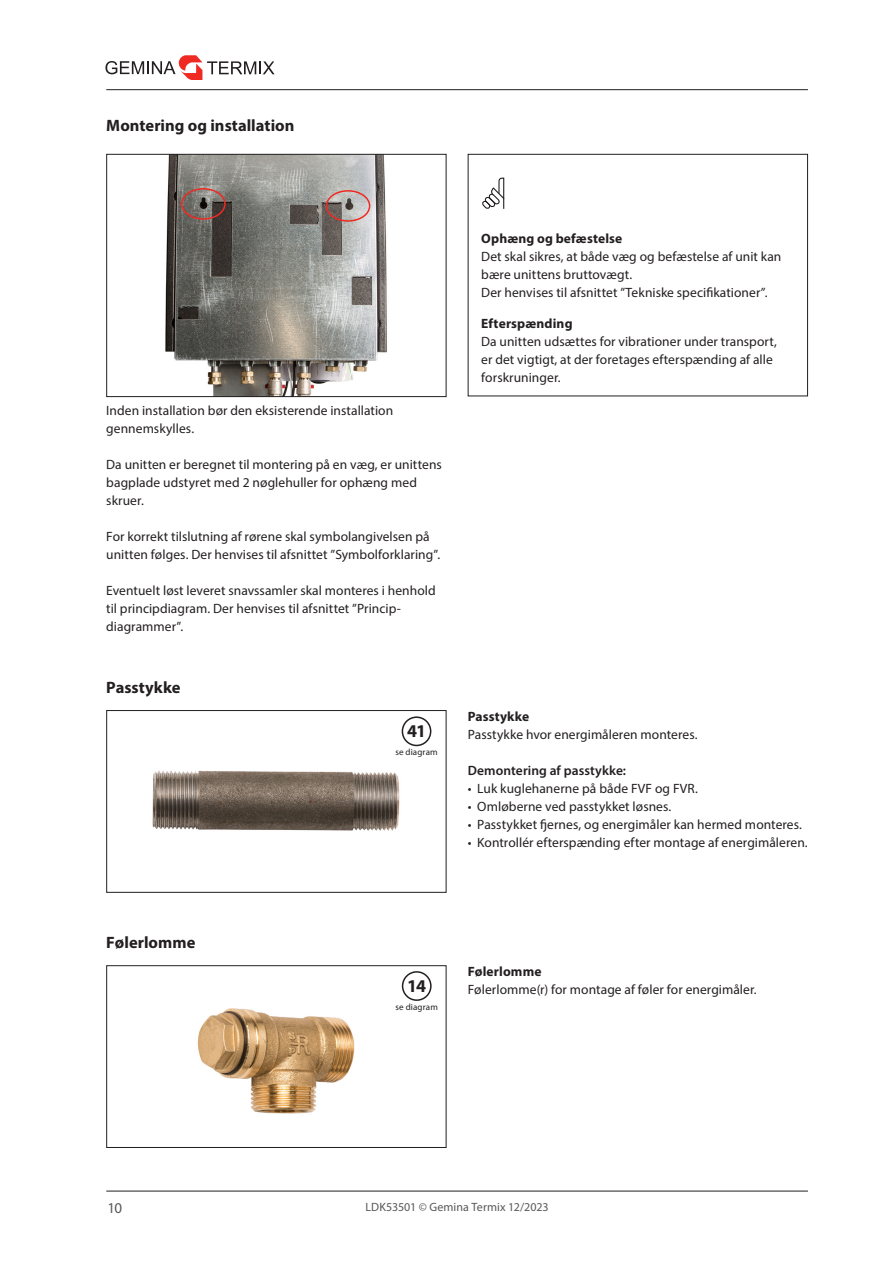
<style>
.page{position:relative;width:893px;height:1263px;background:#fff}
.page>*{position:absolute;margin:0;border:0;box-sizing:border-box;transform-origin:0 0}
.Brødtekst_-_overskrift{font:700 18px "Myriad Pro";color:#231f20}
.Overskrift_2_-_Luft{font:700 16.5px "Myriad Pro";color:#231f20}
.Overskrift_2{font:700 16.5px "Myriad Pro";color:#231f20}
.t1{font:15px "Myriad Pro";color:#57585a}
.Brødtekst{font:13.5px/18px "Myriad Pro";letter-spacing:.005em;color:#231f20}
.Brødtekst_-_overskrift-2{font:700 13.5px "Myriad Pro";letter-spacing:.01em;color:#231f20}
.Brødtekst-2{font:600 13.5px "Myriad Pro";letter-spacing:.005em;color:#231f20}
.t2{font:12px "Myriad Pro";letter-spacing:.005em;color:#57585a}
.Brødtekst-3{font:9px "Myriad Pro";letter-spacing:.015em;color:#231f20}
</style>
<div class="page">
<svg style="left:105px;top:55px;width:170px;height:25px"></svg>
<hr style="left:106px;top:89px;width:702px;height:1px;background:#231f20">
<hr style="left:106px;top:1191px;width:702px;height:1px;background:#231f20">
<svg style="left:482px;top:177px;width:23px;height:32px"></svg>
<div style="left:468px;top:154px;width:340px;height:242px;border:1px solid #231f20"></div>
<img style="left:165px;top:156px;width:222px;height:239px">
<div style="left:106px;top:154px;width:340px;height:243px;border:1px solid #231f20"></div>
<div style="left:326px;top:190px;width:44px;height:32px;border:2px solid #ee2a23;border-radius:50%"></div>
<div style="left:181px;top:188px;width:45px;height:32px;border:2px solid #ee2a23;border-radius:50%"></div>
<img style="left:152px;top:770px;width:248px;height:61px">
<div style="left:106px;top:710px;width:340px;height:183px;border:1px solid #231f20"></div>
<div style="left:402px;top:716px;width:29px;height:30px;border:2px solid #231f20;border-radius:50%"></div>
<img style="left:197px;top:1008px;width:158px;height:106px">
<div style="left:106px;top:965px;width:340px;height:183px;border:1px solid #231f20"></div>
<div style="left:402px;top:971px;width:30px;height:30px;border:2px solid #231f20;border-radius:50%"></div>
<p class="Overskrift_2_-_Luft" style="left:106px;top:115px;width:190px">Montering og installation</p>
<p class="Brødtekst" style="left:106px;top:401px;width:288px">Inden installation bør den eksisterende installation</p>
<p class="Brødtekst" style="left:106px;top:419px;width:89px">gennemskylles.</p>
<p class="Brødtekst" style="left:106px;top:455px;width:337px">Da unitten er beregnet til montering på en væg, er unittens bagplade udstyret med 2 nøglehuller for ophæng med skruer.</p>
<p class="Brødtekst" style="left:106px;top:527px;width:335px">For korrekt tilslutning af rørene skal symbolangivelsen på unitten følges. Der henvises til afsnittet ”Symbolforklaring”.</p>
<p class="Brødtekst" style="left:106px;top:581px;width:331px">Eventuelt løst leveret snavssamler skal monteres i henhold til principdiagram. Der henvises til afsnittet ”Princip-</p>
<p class="Brødtekst" style="left:106px;top:617px;width:78px">diagrammer”.</p>
<p class="Overskrift_2" style="left:106px;top:676px;width:76px">Passtykke</p>
<p class="Brødtekst_-_overskrift" style="left:407px;top:719px;width:20px">41</p>
<p class="Brødtekst-3" style="left:395px;top:746px;width:44px">se diagram</p>
<p class="Brødtekst_-_overskrift-2" style="left:481px;top:230px;width:143px">Ophæng og befæstelse</p>
<p class="Brødtekst" style="left:481px;top:248px;width:302px">Det skal sikres, at både væg og befæstelse af unit kan bære unittens bruttovægt.</p>
<p class="Brødtekst" style="left:481px;top:284px;width:288px">Der henvises til afsnittet ”Tekniske specifikationer”.</p>
<p class="Brødtekst_-_overskrift-2" style="left:481px;top:315px;width:93px">Efterspænding</p>
<p class="Brødtekst" style="left:481px;top:332px;width:297px">Da unitten udsættes for vibrationer under transport, er det vigtigt, at der foretages efterspænding af alle forskruninger.</p>
<p class="Brødtekst_-_overskrift-2" style="left:468px;top:707px;width:63px">Passtykke</p>
<p class="Brødtekst" style="left:468px;top:725px;width:231px">Passtykke hvor energimåleren monteres.</p>
<p class="Brødtekst-2" style="left:468px;top:761px;width:160px">Demontering af passtykke:</p>
<p class="Brødtekst" style="left:468px;top:779px;width:232px">• Luk kuglehanerne på både FVF og FVR.</p>
<p class="Brødtekst" style="left:468px;top:797px;width:205px">• Omløberne ved passtykket løsnes.</p>
<p class="Brødtekst" style="left:468px;top:815px;width:336px">• Passtykket fjernes, og energimåler kan hermed monteres.</p>
<p class="Brødtekst" style="left:468px;top:833px;width:341px">• Kontrollér efterspænding efter montage af energimåleren.</p>
<p class="Overskrift_2" style="left:106px;top:931px;width:91px">Følerlomme</p>
<p class="Brødtekst_-_overskrift" style="left:407px;top:974px;width:20px">14</p>
<p class="Brødtekst-3" style="left:395px;top:1001px;width:44px">se diagram</p>
<p class="Brødtekst_-_overskrift-2" style="left:468px;top:962px;width:75px">Følerlomme</p>
<p class="Brødtekst" style="left:468px;top:980px;width:290px">Følerlomme(r) for montage af føler for energimåler.</p>
<p class="t1" style="left:108px;top:1199px;width:16px">10</p>
<p class="t2" style="left:365px;top:1199px;width:185px">LDK53501 © Gemina Termix 12/2023</p>
</div>
